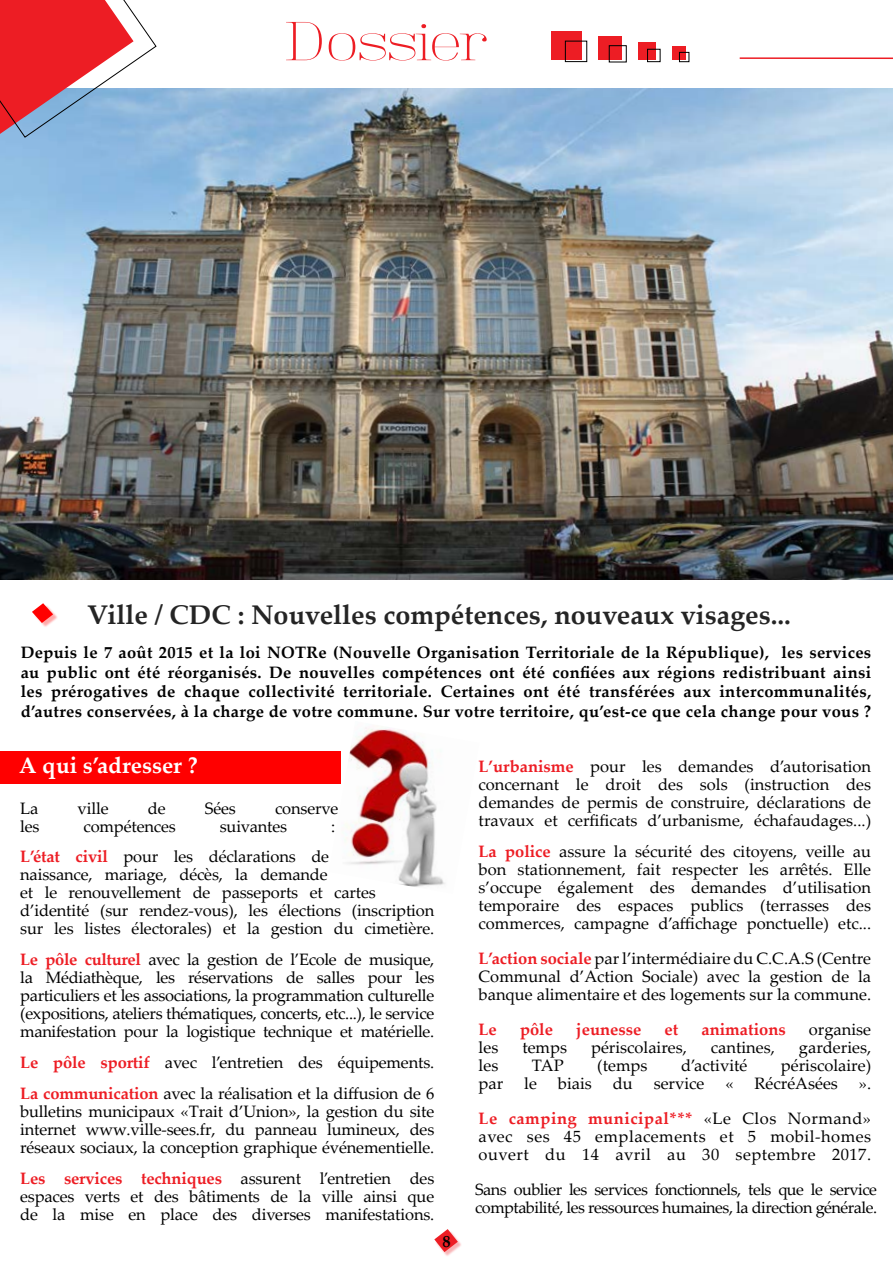
<style>
.page{position:relative;width:893px;height:1263px;background:#fff}
.page>*{position:absolute;margin:0;border:0;box-sizing:border-box;transform-origin:0 0}
.t1{font:52.5px "Tartlers End";letter-spacing:-.03em;color:#ed1d24;scale:1.15 1}
.t2{font:700 27px "Palatino Linotype";color:#000}
.t3{font:700 22.5px "Palatino Linotype";color:#fff}
.t4{font:16.5px/18px "Palatino Linotype";letter-spacing:-.01em;color:#000;text-align:justify}
.t5{font:700 16.5px/19.5px "Palatino Linotype";letter-spacing:.02em;color:#000;text-align:justify}
.t6{font:16.5px/18px "Palatino Linotype";letter-spacing:.03em;color:#000}
.t7{font:700 16.5px/35px "Palatino Linotype";letter-spacing:.03em;color:#ed1d24;text-align:right}
.t8{font:700 16.5px "Palatino Linotype";color:#ed1d24}
.t9{font:16.35px/18px "Palatino Linotype";letter-spacing:-.03em;color:#000}
.s1{font-weight:700;color:#ed1d24}
.s2{font-weight:400;color:#000}
</style>
<div class="page">
<svg style="left:739px;top:57px;width:154px;height:2px"></svg>
<div style="left:436px;top:1230px;width:27px;height:27px;background:#ed1d24;opacity:.34"></div>
<svg style="left:434px;top:1229px;width:24px;height:23px"></svg>
<img style="left:0;top:88px;width:893px;height:491px">
<svg style="left:0;top:0;width:157px;height:138px"></svg>
<img style="left:329px;top:727px;width:116px;height:160px">
<div style="left:33px;top:604px;width:25px;height:24px;background:#f00;opacity:.34"></div>
<svg style="left:32px;top:603px;width:21px;height:20px"></svg>
<div style="left:551px;top:31px;width:31px;height:29px;background:#ed1d24"></div>
<div style="left:598px;top:37px;width:24px;height:23px;background:#ed1d24"></div>
<div style="left:638px;top:42px;width:18px;height:18px;background:#ed1d24"></div>
<div style="left:672px;top:47px;width:14px;height:13px;background:#ed1d24"></div>
<div style="left:647px;top:49px;width:13px;height:13px;border:1px solid #000"></div>
<div style="left:679px;top:52px;width:10px;height:10px;border:1px solid #000"></div>
<div style="left:609px;top:45px;width:18px;height:17px;border:1px solid #000"></div>
<div style="left:565px;top:41px;width:22px;height:21px;border:1px solid #000"></div>
<div style="left:0;top:751px;width:340px;height:32px;background:#f00"></div>
<h1 class="t1" style="left:285px;top:9px;width:179px">Dossier</h1>
<h2 class="t2" style="left:87px;top:595px;width:705px">Ville / CDC : Nouvelles compétences, nouveaux visages...</h2>
<p class="t5" style="left:21px;top:642px;width:852px">Depuis le 7 août 2015 et la loi NOTRe (Nouvelle Organisation Territoriale de la République), les services au public ont été réorganisés. De nouvelles compétences ont été confiées aux régions redistribuant ainsi les prérogatives de chaque collectivité territoriale. Certaines ont été transférées aux intercommunalités, d’autres conservées, à la charge de votre commune. Sur votre territoire, qu’est-ce que cela change pour vous ?</p>
<h3 class="t3" style="left:19px;top:749px;width:180px">A qui s’adresser ?</h3>
<p class="t4" style="left:479px;top:757px;width:394px"><span class="s1">L’urbanisme</span> pour les demandes d’autorisation concernant le droit des sols (instruction des demandes de permis de construire, déclarations de travaux et cerfificats d’urbanisme, échafaudages...)</p>
<p class="t4" style="left:479px;top:842px;width:394px"><span class="s1">La police</span> assure la sécurité des citoyens, veille au bon stationnement, fait respecter les arrêtés. Elle s’occupe également des demandes d’utilisation temporaire des espaces publics (terrasses des commerces, campagne d’affichage ponctuelle) etc...</p>
<p class="t4" style="left:479px;top:949px;width:394px"><span class="s1">L’action sociale</span> par l’intermédiaire du C.C.A.S (Centre Communal d’Action Sociale) avec la gestion de la banque alimentaire et des logements sur la commune.</p>
<p class="t8" style="left:479px;top:1018px;width:20px">Le</p>
<p class="t8" style="left:520px;top:1018px;width:34px">pôle</p>
<p class="t8" style="left:576px;top:1018px;width:67px">jeunesse</p>
<p class="t8" style="left:664px;top:1018px;width:15px">et</p>
<p class="t8" style="left:701px;top:1018px;width:86px">animations</p>
<p class="t4" style="left:809px;top:1020px;width:64px">organise</p>
<p class="t4" style="left:479px;top:1038px;width:21px">les</p>
<p class="t4" style="left:522px;top:1038px;width:46px">temps</p>
<p class="t4" style="left:591px;top:1038px;width:97px">périscolaires,</p>
<p class="t4" style="left:711px;top:1038px;width:65px">cantines,</p>
<p class="t4" style="left:799px;top:1038px;width:74px">garderies,</p>
<p class="t4" style="left:479px;top:1056px;width:21px">les</p>
<p class="t4" style="left:532px;top:1056px;width:33px">TAP</p>
<p class="t4" style="left:597px;top:1056px;width:52px">(temps</p>
<p class="t4" style="left:681px;top:1056px;width:68px">d’activité</p>
<p class="t4" style="left:781px;top:1056px;width:92px">périscolaire)</p>
<p class="t4" style="left:479px;top:1074px;width:26px">par</p>
<p class="t4" style="left:524px;top:1074px;width:14px">le</p>
<p class="t4" style="left:558px;top:1074px;width:35px">biais</p>
<p class="t4" style="left:613px;top:1074px;width:22px">du</p>
<p class="t4" style="left:654px;top:1074px;width:52px">service</p>
<p class="t4" style="left:725px;top:1074px;width:10px">«</p>
<p class="t4" style="left:755px;top:1074px;width:85px">RécréAsées</p>
<p class="t4" style="left:20px;top:798px;width:20px">La</p>
<p class="t4" style="left:78px;top:798px;width:32px">ville</p>
<p class="t4" style="left:148px;top:798px;width:19px">de</p>
<p class="t4" style="left:205px;top:798px;width:32px">Sées</p>
<p class="t4" style="left:275px;top:798px;width:65px">conserve</p>
<p class="t4" style="left:20px;top:816px;width:21px">les</p>
<p class="t4" style="left:84px;top:816px;width:94px">compétences</p>
<p class="t4" style="left:220px;top:816px;width:69px">suivantes</p>
<p class="t4" style="left:331px;top:816px;width:6px">:</p>
<p class="t4" style="left:20px;top:847px;width:416px;text-align:left"><span class="s1">L’état civil</span> pour les déclarations de<br>naissance, mariage, décès, la demande<br>et le renouvellement de passeports et cartes d’identité (sur rendez-vous), les élections (inscription sur les listes électorales) et la gestion du cimetière.</p>
<p class="t4" style="left:20px;top:950px;width:416px"><span class="s1">Le pôle culturel</span> avec la gestion de l’Ecole de musique, la Médiathèque, les réservations de salles pour les particuliers et les associations, la programmation culturelle (expositions, ateliers thématiques, concerts, etc...), le service manifestation pour la logistique technique et matérielle.</p>
<p class="t4" style="left:20px;top:1046px;width:416px;line-height:30.8px"><span class="s1">Le pôle sportif</span> avec l’entretien des équipements.<br><span class="s1">La communication</span> avec la réalisation et la diffusion de 6</p>
<p class="t4" style="left:20px;top:1101px;width:416px">bulletins municipaux «Trait d’Union», la gestion du site internet www.ville-sees.fr, du panneau lumineux, des réseaux sociaux, la conception graphique événementielle.</p>
<p class="t4" style="left:20px;top:1168px;width:416px"><span class="s1">Les services techniques</span> assurent l’entretien des espaces verts et des bâtiments de la ville ainsi que de la mise en place des diverses manifestations.</p>
<p class="t7" style="left:479px;top:1065px;width:394px"><span class="s2">».<br></span>Le camping municipal*** <span class="s2">«Le Clos Normand»</span></p>
<p class="t6" style="left:479px;top:1127px;width:394px">avec ses 45 emplacements et 5 mobil-homes ouvert du 14 avril au 30 septembre 2017.</p>
<p class="t9" style="left:475px;top:1180px;width:403px">Sans oublier les services fonctionnels, tels que le service comptabilité, les ressources humaines, la direction générale.</p>
<p class="t5" style="left:442px;top:1230px;width:10px">8</p>
</div>
